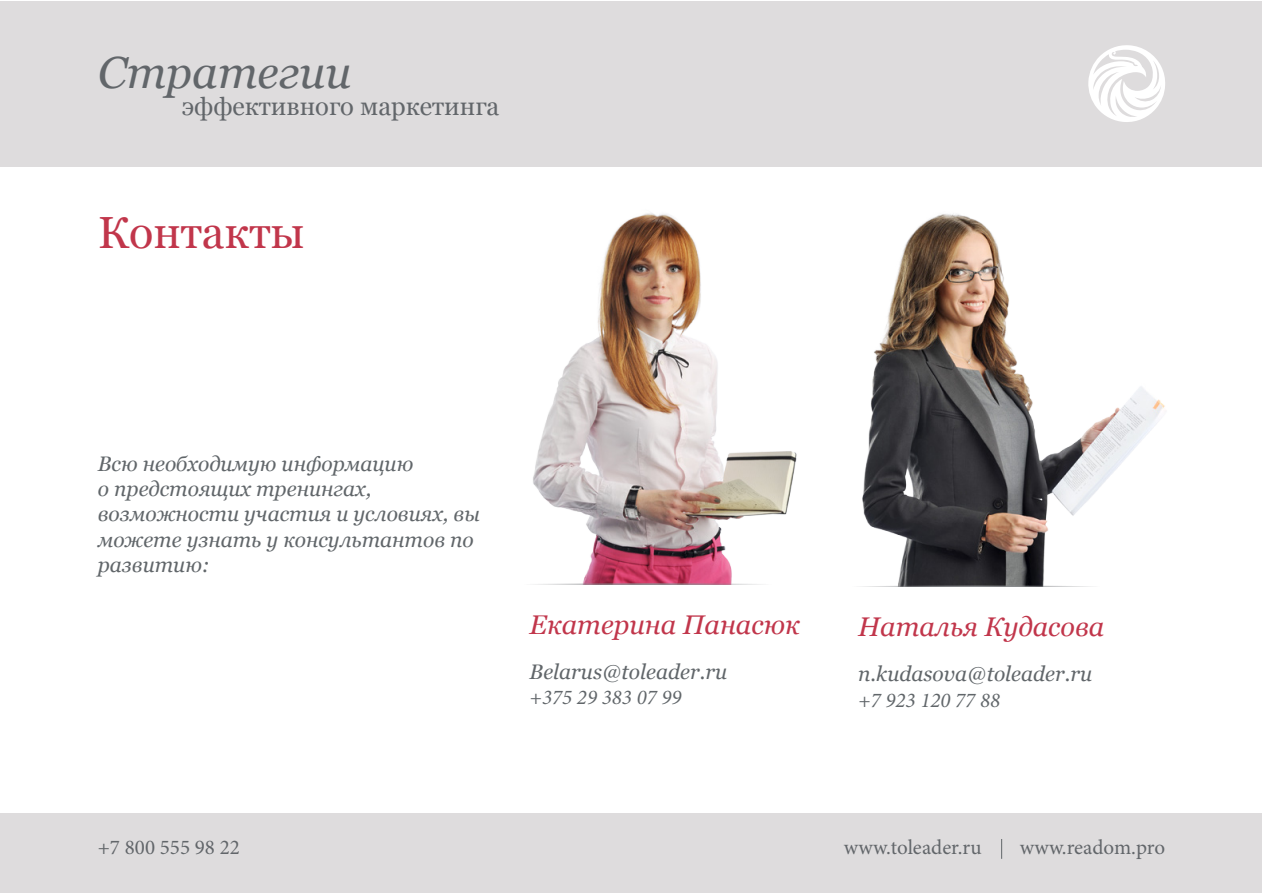
<style>
.page{position:relative;width:1263px;height:893px;background:#fff}
.page>*{position:absolute;margin:0;border:0;box-sizing:border-box;transform-origin:0 0}
.t1{font:italic 45px "Georgia";color:#62666a}
.t2{font:45px "Georgia";color:#c1364b}
.t3{font:italic 27px "Georgia";color:#c1364b}
.t4{font:25.5px "Georgia";color:#62666a}
.t5{font:italic 21px/25.2px "Georgia";color:#61666a}
.t6{font:21px "Minion Pro";color:#62666a}
.t7{font:italic 21px "Minion Pro";color:#61666a}
</style>
<div class="page">
<div style="left:1px;top:813px;width:1261px;height:79px;background:#dedcdd"></div>
<div style="left:1px;top:1px;width:1261px;height:165px;background:#dedcdd"></div>
<svg style="left:1088px;top:45px;width:77px;height:77px"></svg>
<svg style="left:1001px;top:839px;width:1px;height:20px"></svg>
<img style="left:862px;top:214px;width:303px;height:372px">
<img style="left:533px;top:213px;width:264px;height:371px">
<hr style="left:849px;top:586px;width:253px;height:1px;background:#8b8d90;border-radius:50%">
<hr style="left:521px;top:584px;width:253px;height:1px;background:#8b8d90;border-radius:50%">
<h1 class="t1" style="left:98px;top:40px;width:255px">Стратегии</h1>
<p class="t4" style="left:182px;top:88px;width:319px">эффективного маркетинга</p>
<p class="t2" style="left:98px;top:200px;width:208px">Контакты</p>
<p class="t5" style="left:98px;top:450px;width:384px">Всю необходимую информацию<br>о предстоящих тренингах, возможности участия и условиях, вы можете узнать у консультантов по развитию:</p>
<p class="t3" style="left:530px;top:605px;width:271px">Екатерина Панасюк</p>
<p class="t3" style="left:858px;top:607px;width:248px">Наталья Кудасова</p>
<p class="t5" style="left:530px;top:658px;width:199px">Belarus@toleader.ru</p>
<p class="t7" style="left:530px;top:683px;width:153px">+375 29 383 07 99</p>
<p class="t5" style="left:858px;top:661px;width:236px">n.kudasova@toleader.ru</p>
<p class="t7" style="left:858px;top:685px;width:143px">+7 923 120 77 88</p>
<p class="t6" style="left:98px;top:833px;width:144px">+7 800 555 98 22</p>
<p class="t6" style="left:844px;top:833px;width:139px">www.toleader.ru</p>
<p class="t6" style="left:1020px;top:833px;width:147px">www.readom.pro</p>
</div>
